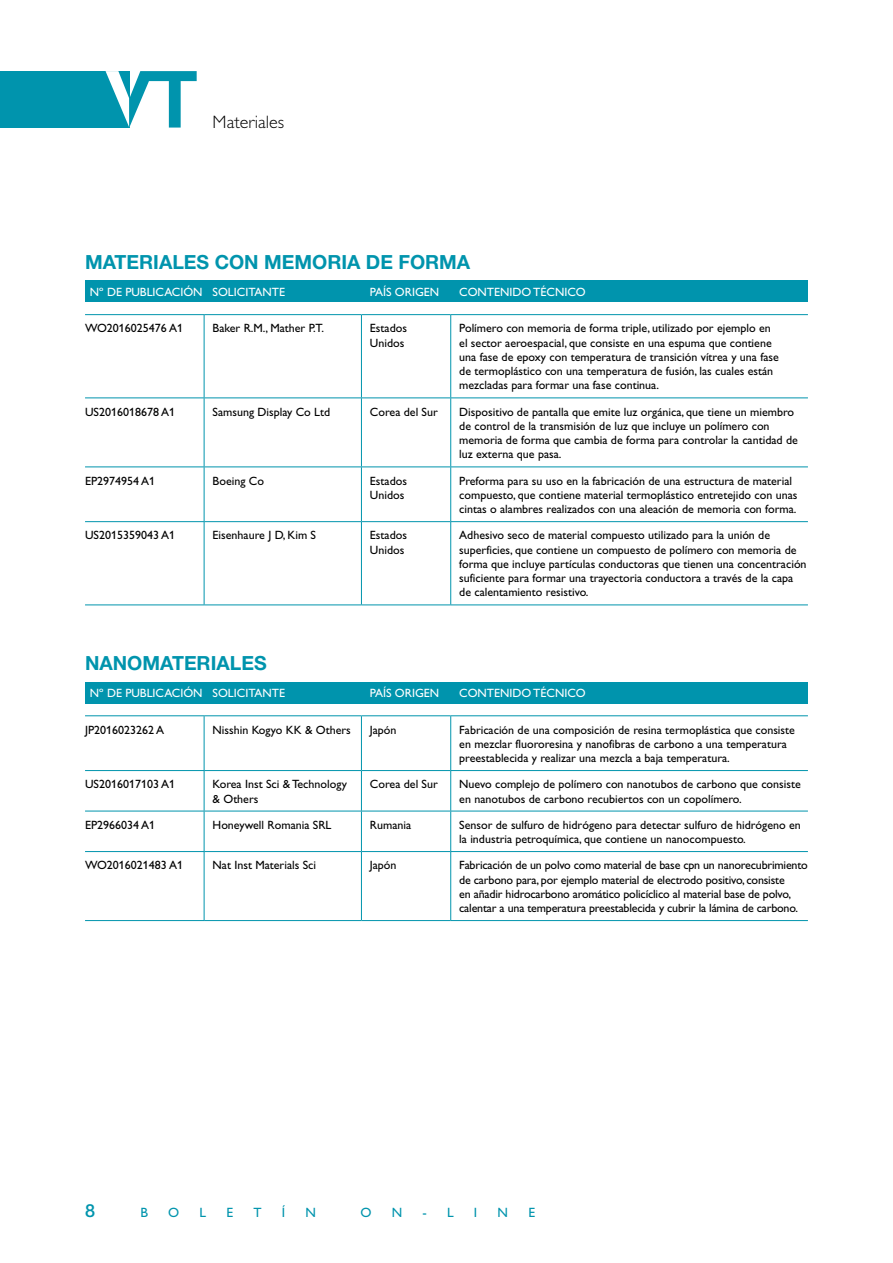
<style>
.page{position:relative;width:893px;height:1263px;background:#fff}
.page>*{position:absolute;margin:0;border:0;box-sizing:border-box;transform-origin:0 0}
.t1{font:700 19.5px "Helvetica Neue LT Std";color:#0094ad}
.t2{font:300 18px "Gill Alt One";color:#000}
.t3{font:500 18px "Helvetica Neue LT Std";color:#0094ad}
.t4{font:13.5px "Gill Alt One";color:#0094ad}
.t5{font:12px/14.2px "Gill Alt One";color:#000}
.t6{font:12px "Gill Alt One";color:#fff}
</style>
<div class="page">
<div style="left:0;top:71px;width:129px;height:57px;background:#0094ad"></div>
<svg style="left:106px;top:71px;width:91px;height:57px"></svg>
<div style="left:85px;top:281px;width:723px;height:21px;background:#0094ad"></div>
<hr style="left:85px;top:314px;width:119px;height:1px;background:#0094ad">
<hr style="left:204px;top:314px;width:157px;height:1px;background:#0094ad">
<hr style="left:204px;top:315px;width:1px;height:82px;background:#0094ad">
<hr style="left:361px;top:314px;width:90px;height:1px;background:#0094ad">
<hr style="left:361px;top:315px;width:1px;height:82px;background:#0094ad">
<hr style="left:451px;top:314px;width:357px;height:1px;background:#0094ad">
<hr style="left:450px;top:315px;width:1px;height:82px;background:#0094ad">
<hr style="left:85px;top:397px;width:119px;height:1px;background:#0094ad">
<hr style="left:204px;top:397px;width:157px;height:1px;background:#0094ad">
<hr style="left:204px;top:398px;width:1px;height:68px;background:#0094ad">
<hr style="left:361px;top:397px;width:90px;height:1px;background:#0094ad">
<hr style="left:361px;top:398px;width:1px;height:68px;background:#0094ad">
<hr style="left:451px;top:397px;width:357px;height:1px;background:#0094ad">
<hr style="left:450px;top:398px;width:1px;height:68px;background:#0094ad">
<hr style="left:85px;top:466px;width:119px;height:1px;background:#0094ad">
<hr style="left:204px;top:466px;width:157px;height:1px;background:#0094ad">
<hr style="left:204px;top:467px;width:1px;height:54px;background:#0094ad">
<hr style="left:361px;top:466px;width:90px;height:1px;background:#0094ad">
<hr style="left:361px;top:467px;width:1px;height:54px;background:#0094ad">
<hr style="left:451px;top:466px;width:357px;height:1px;background:#0094ad">
<hr style="left:450px;top:467px;width:1px;height:54px;background:#0094ad">
<hr style="left:85px;top:521px;width:119px;height:1px;background:#0094ad">
<hr style="left:204px;top:521px;width:157px;height:1px;background:#0094ad">
<hr style="left:204px;top:522px;width:1px;height:82px;background:#0094ad">
<hr style="left:361px;top:521px;width:90px;height:1px;background:#0094ad">
<hr style="left:361px;top:522px;width:1px;height:82px;background:#0094ad">
<hr style="left:451px;top:521px;width:357px;height:1px;background:#0094ad">
<hr style="left:450px;top:522px;width:1px;height:82px;background:#0094ad">
<hr style="left:85px;top:604px;width:119px;height:1px;background:#0094ad">
<hr style="left:204px;top:604px;width:157px;height:1px;background:#0094ad">
<hr style="left:361px;top:604px;width:90px;height:1px;background:#0094ad">
<hr style="left:451px;top:604px;width:357px;height:1px;background:#0094ad">
<div style="left:85px;top:682px;width:723px;height:21px;background:#0094ad"></div>
<hr style="left:85px;top:715px;width:119px;height:1px;background:#0094ad">
<hr style="left:204px;top:715px;width:157px;height:1px;background:#0094ad">
<hr style="left:204px;top:716px;width:1px;height:54px;background:#0094ad">
<hr style="left:361px;top:715px;width:90px;height:1px;background:#0094ad">
<hr style="left:361px;top:716px;width:1px;height:54px;background:#0094ad">
<hr style="left:451px;top:715px;width:357px;height:1px;background:#0094ad">
<hr style="left:450px;top:716px;width:1px;height:54px;background:#0094ad">
<hr style="left:85px;top:770px;width:119px;height:1px;background:#0094ad">
<hr style="left:204px;top:770px;width:157px;height:1px;background:#0094ad">
<hr style="left:204px;top:771px;width:1px;height:40px;background:#0094ad">
<hr style="left:361px;top:770px;width:90px;height:1px;background:#0094ad">
<hr style="left:361px;top:771px;width:1px;height:40px;background:#0094ad">
<hr style="left:451px;top:770px;width:357px;height:1px;background:#0094ad">
<hr style="left:450px;top:771px;width:1px;height:40px;background:#0094ad">
<hr style="left:85px;top:811px;width:119px;height:1px;background:#0094ad">
<hr style="left:204px;top:811px;width:157px;height:1px;background:#0094ad">
<hr style="left:204px;top:811px;width:1px;height:40px;background:#0094ad">
<hr style="left:361px;top:811px;width:90px;height:1px;background:#0094ad">
<hr style="left:361px;top:811px;width:1px;height:40px;background:#0094ad">
<hr style="left:451px;top:811px;width:357px;height:1px;background:#0094ad">
<hr style="left:450px;top:811px;width:1px;height:40px;background:#0094ad">
<hr style="left:85px;top:851px;width:119px;height:1px;background:#0094ad">
<hr style="left:204px;top:851px;width:157px;height:1px;background:#0094ad">
<hr style="left:204px;top:852px;width:1px;height:68px;background:#0094ad">
<hr style="left:361px;top:851px;width:90px;height:1px;background:#0094ad">
<hr style="left:361px;top:852px;width:1px;height:68px;background:#0094ad">
<hr style="left:451px;top:851px;width:357px;height:1px;background:#0094ad">
<hr style="left:450px;top:852px;width:1px;height:68px;background:#0094ad">
<hr style="left:85px;top:920px;width:119px;height:1px;background:#0094ad">
<hr style="left:204px;top:920px;width:157px;height:1px;background:#0094ad">
<hr style="left:361px;top:920px;width:90px;height:1px;background:#0094ad">
<hr style="left:451px;top:920px;width:357px;height:1px;background:#0094ad">
<h2 class="t2" style="left:213px;top:111px;width:73px">Materiales</h2>
<h1 class="t1" style="left:85px;top:250px;width:387px">MATERIALES CON MEMORIA DE FORMA</h1>
<p class="t6" style="left:90px;top:285px;width:197px">Nº DE PUBLICACIÓN SOLICITANTE</p>
<p class="t6" style="left:370px;top:285px;width:71px">PAÍS ORIGEN</p>
<p class="t6" style="left:459px;top:285px;width:128px">CONTENIDO TÉCNICO</p>
<p class="t5" style="left:85px;top:321px;width:100px">WO2016025476 A1</p>
<p class="t5" style="left:213px;top:321px;width:113px">Baker R.M., Mather P.T.</p>
<p class="t5" style="left:370px;top:321px;width:39px">Estados<br>Unidos</p>
<p class="t5" style="left:459px;top:321px;width:321px">Polímero con memoria de forma triple, utilizado por ejemplo en el sector aeroespacial, que consiste en una espuma que contiene una fase de epoxy con temperatura de transición vítrea y una fase de termoplástico con una temperatura de fusión, las cuales están mezcladas para formar una fase continua.</p>
<p class="t5" style="left:85px;top:404px;width:92px">US2016018678 A1</p>
<p class="t5" style="left:213px;top:404px;width:119px">Samsung Display Co Ltd</p>
<p class="t5" style="left:370px;top:404px;width:69px">Corea del Sur</p>
<p class="t5" style="left:459px;top:404px;width:340px">Dispositivo de pantalla que emite luz orgánica, que tiene un miembro de control de la transmisión de luz que incluye un polímero con memoria de forma que cambia de forma para controlar la cantidad de luz externa que pasa.</p>
<p class="t5" style="left:85px;top:473px;width:72px">EP2974954 A1</p>
<p class="t5" style="left:213px;top:473px;width:53px">Boeing Co</p>
<p class="t5" style="left:370px;top:473px;width:39px">Estados<br>Unidos</p>
<p class="t5" style="left:459px;top:473px;width:340px">Preforma para su uso en la fabricación de una estructura de material compuesto, que contiene material termoplástico entretejido con unas cintas o alambres realizados con una aleación de memoria con forma.</p>
<p class="t5" style="left:85px;top:528px;width:92px">US2015359043 A1</p>
<p class="t5" style="left:213px;top:528px;width:105px">Eisenhaure J D, Kim S</p>
<p class="t5" style="left:370px;top:528px;width:39px">Estados<br>Unidos</p>
<p class="t5" style="left:459px;top:528px;width:349px">Adhesivo seco de material compuesto utilizado para la unión de superficies, que contiene un compuesto de polímero con memoria de forma que incluye partículas conductoras que tienen una concentración suficiente para formar una trayectoria conductora a través de la capa de calentamiento resistivo.</p>
<h1 class="t1" style="left:85px;top:651px;width:183px">NANOMATERIALES</h1>
<p class="t6" style="left:90px;top:686px;width:197px">Nº DE PUBLICACIÓN SOLICITANTE</p>
<p class="t6" style="left:370px;top:686px;width:71px">PAÍS ORIGEN</p>
<p class="t6" style="left:459px;top:686px;width:128px">CONTENIDO TÉCNICO</p>
<p class="t5" style="left:85px;top:722px;width:81px">JP2016023262 A</p>
<p class="t5" style="left:213px;top:722px;width:140px">Nisshin Kogyo KK &amp; Others</p>
<p class="t5" style="left:370px;top:722px;width:28px">Japón</p>
<p class="t5" style="left:459px;top:722px;width:337px">Fabricación de una composición de resina termoplástica que consiste en mezclar fluororesina y nanofibras de carbono a una temperatura preestablecida y realizar una mezcla a baja temperatura.</p>
<p class="t5" style="left:85px;top:777px;width:92px">US2016017103 A1</p>
<p class="t5" style="left:213px;top:777px;width:136px">Korea Inst Sci &amp; Technology &amp; Others</p>
<p class="t5" style="left:370px;top:777px;width:69px">Corea del Sur</p>
<p class="t5" style="left:459px;top:777px;width:343px">Nuevo complejo de polímero con nanotubos de carbono que consiste en nanotubos de carbono recubiertos con un copolímero.</p>
<p class="t5" style="left:85px;top:817px;width:72px">EP2966034 A1</p>
<p class="t5" style="left:213px;top:817px;width:120px">Honeywell Romania SRL</p>
<p class="t5" style="left:370px;top:817px;width:43px">Rumania</p>
<p class="t5" style="left:459px;top:817px;width:343px">Sensor de sulfuro de hidrógeno para detectar sulfuro de hidrógeno en la industria petroquímica, que contiene un nanocompuesto.</p>
<p class="t5" style="left:85px;top:858px;width:100px">WO2016021483 A1</p>
<p class="t5" style="left:213px;top:858px;width:105px">Nat Inst Materials Sci</p>
<p class="t5" style="left:370px;top:858px;width:28px">Japón</p>
<p class="t5" style="left:459px;top:858px;width:350px">Fabricación de un polvo como material de base cpn un nanorecubrimiento de carbono para, por ejemplo material de electrodo positivo, consiste<br>en añadir hidrocarbono aromático policíclico al material base de polvo, calentar a una temperatura preestablecida y cubrir la lámina de carbono.</p>
<h2 class="t3" style="left:85px;top:1200px;width:12px">8</h2>
<p class="t4" style="left:140px;top:1205px;width:9px">B</p>
<p class="t4" style="left:168px;top:1205px;width:13px">O</p>
<p class="t4" style="left:200px;top:1205px;width:8px">L</p>
<p class="t4" style="left:226px;top:1205px;width:8px">E</p>
<p class="t4" style="left:253px;top:1205px;width:10px">T</p>
<p class="t4" style="left:282px;top:1205px;width:5px">Í</p>
<p class="t4" style="left:306px;top:1205px;width:12px">N</p>
<p class="t4" style="left:360px;top:1205px;width:13px">O</p>
<p class="t4" style="left:392px;top:1205px;width:12px">N</p>
<p class="t4" style="left:422px;top:1205px;width:33px">- L</p>
<p class="t4" style="left:474px;top:1205px;width:5px">I</p>
<p class="t4" style="left:498px;top:1205px;width:12px">N</p>
<p class="t4" style="left:528px;top:1205px;width:8px">E</p>
</div>
